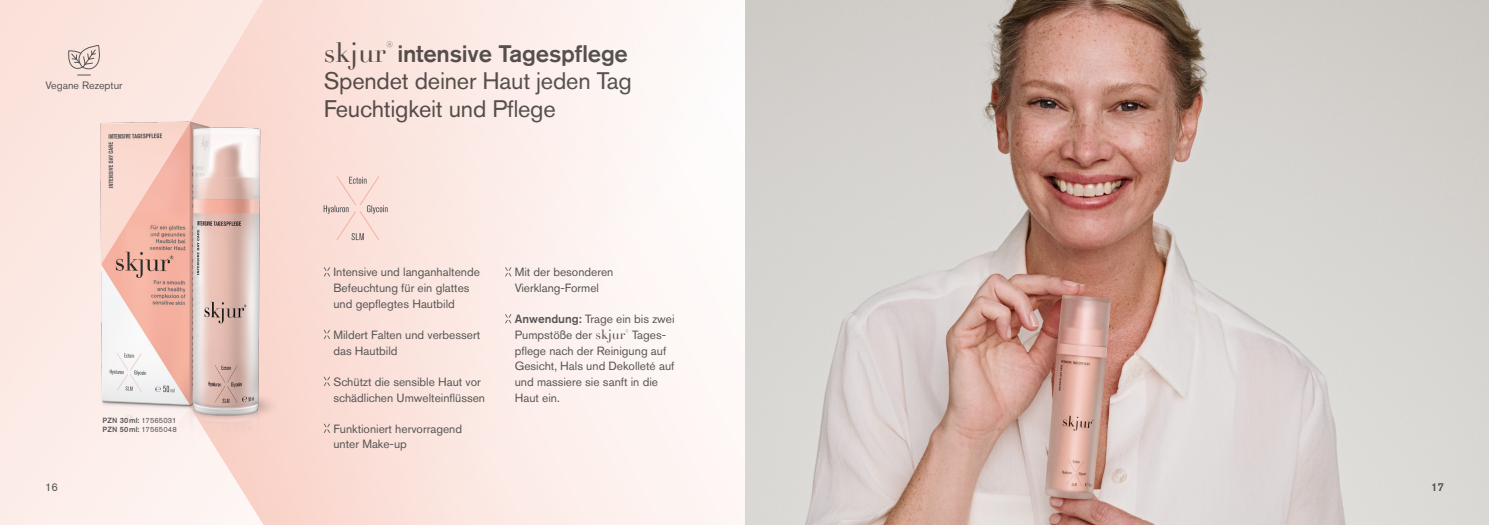
<style>
.page{position:relative;width:1489px;height:525px;background:#fff}
.page>*{position:absolute;margin:0;border:0;box-sizing:border-box;transform-origin:0 0}
.t1{font:23.75px/27.4px "Akzidenz Grotesk Pro";letter-spacing:-.01em;color:#565655}
.t2{font:11.88px/15.6px "Akzidenz Grotesk Pro";color:#565655}
.t3{font:11.25px "Akzidenz Grotesk Pro";color:#565655}
.t4{font:10.62px "Akzidenz Grotesk Pro";color:#585757}
.t5{font:500 7.5px/9px "Akzidenz Grotesk Pro";letter-spacing:.02em;color:#565655}
.s1{font-weight:400}
.s2{font-family:"Didot";font-size:27.5px}
.s3{font-weight:500}
.s4{font-family:"Didot";font-size:13.12px}
</style>
<div class="page">
<div style="left:0;top:0;width:744px;height:524px;background:#fce8e3"></div>
<svg style="left:102px;top:0;width:642px;height:524px"></svg>
<img style="left:100px;top:97px;width:197px;height:358px">
<svg style="left:323px;top:267px;width:7px;height:9px"></svg>
<svg style="left:323px;top:330px;width:7px;height:9px"></svg>
<svg style="left:323px;top:376px;width:7px;height:9px"></svg>
<svg style="left:323px;top:423px;width:7px;height:9px"></svg>
<svg style="left:505px;top:267px;width:6px;height:9px"></svg>
<svg style="left:505px;top:314px;width:6px;height:9px"></svg>
<svg style="left:323px;top:175px;width:64px;height:66px"></svg>
<svg style="left:68px;top:45px;width:32px;height:30px"></svg>
<img style="left:745px;top:0;width:743px;height:524px">
<p class="t4" style="left:45px;top:78px;width:79px">Vegane Rezeptur</p>
<p class="t5" style="left:102px;top:415px;width:76px">PZN 30ml: <span class="s1">17565031<br></span>PZN 50ml: <span class="s1">17565048</span></p>
<h1 class="t1" style="left:323px;top:40px;width:310px"><span class="s2">skjur</span><sup>®</sup> <span class="s3">intensive Tagespflege<br></span>Spendet deiner Haut jeden Tag<br>Feuchtigkeit und Pflege</h1>
<p class="t2" style="left:333px;top:264px;width:148px">Intensive und langanhaltende<br>Befeuchtung für ein glattes und gepflegtes Hautbild</p>
<p class="t2" style="left:333px;top:327px;width:148px">Mildert Falten und verbessert das Hautbild</p>
<p class="t2" style="left:333px;top:373px;width:153px">Schützt die sensible Haut vor schädlichen Umwelteinflüssen</p>
<p class="t2" style="left:333px;top:420px;width:130px">Funktioniert hervorragend unter Make-up</p>
<p class="t2" style="left:514px;top:264px;width:100px">Mit der besonderen<br>Vierklang-Formel</p>
<p class="t2" style="left:514px;top:311px;width:161px"><span class="s3">Anwendung:</span> Trage ein bis zwei<br>Pumpstöße der <span class="s4">skjur</span><sup>®</sup> Tages&shy;pflege nach der Reinigung auf<br>Gesicht, Hals und Dekolleté auf und massiere sie sanft in die<br>Haut ein.</p>
<p class="t3" style="left:45px;top:479px;width:15px">16</p>
<p class="t3" style="left:1431px;top:479px;width:14px">17</p>
</div>
